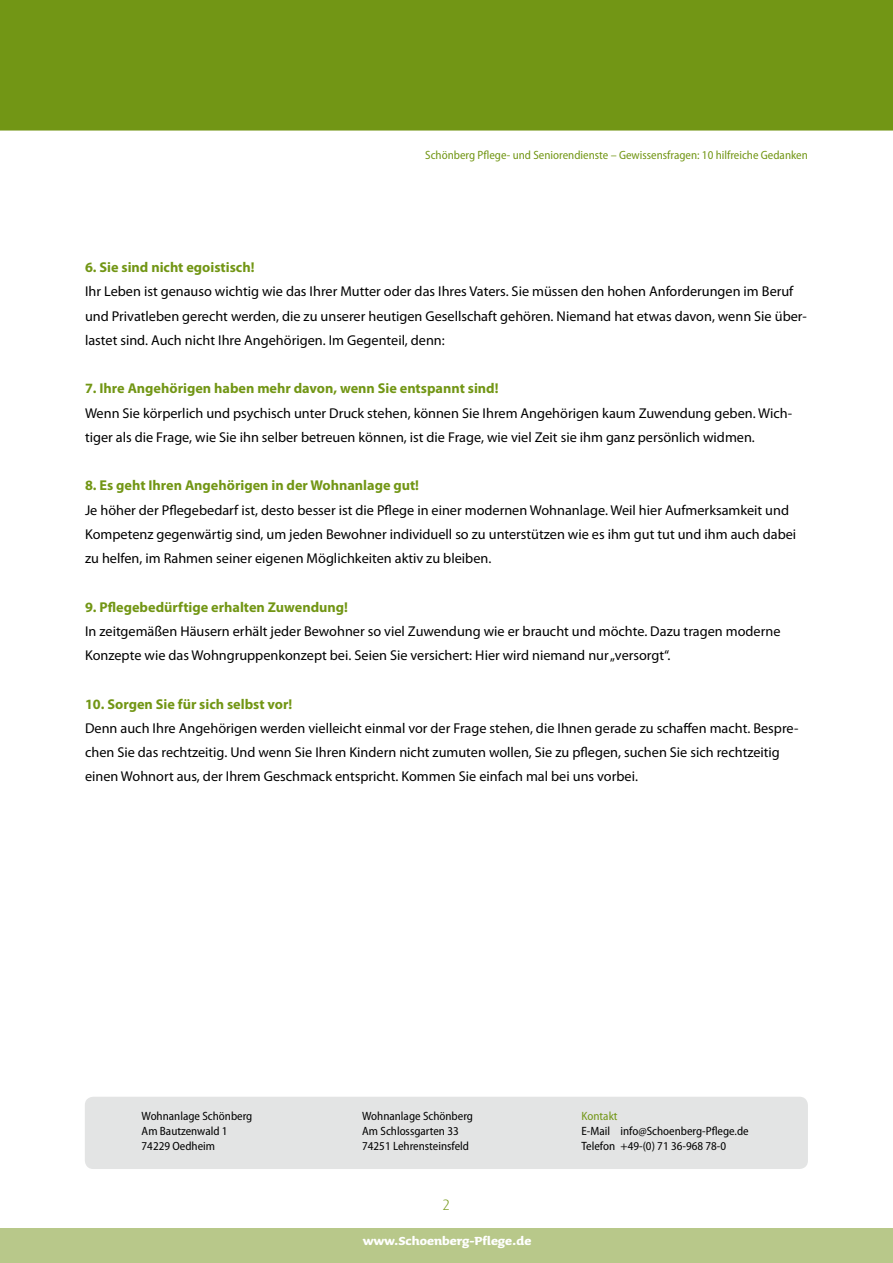
<style>
.page{position:relative;width:893px;height:1263px;background:#fff}
.page>*{position:absolute;margin:0;border:0;box-sizing:border-box;transform-origin:0 0}
.t1{font:700 15px "Sauna";color:#fff}
.t2{font:300 15px "Dax Pro";color:#729615}
.t3{font:14.25px/24.3px "Myriad Pro";color:#000}
.t4{font:700 14.25px "Myriad Pro";color:#729615}
.t5{font:semi-condensed 12px/15px "Myriad Pro";color:#000}
.t6{font:semi-condensed 12px "Myriad Pro";color:#729615}
</style>
<div class="page">
<div style="left:0;top:0;width:893px;height:131px;background:#729615"></div>
<div style="left:0;top:1228px;width:893px;height:35px;background:#b8c88a"></div>
<div style="left:85px;top:1097px;width:723px;height:72px;background:#e3e4e4;border-radius:9px"></div>
<p class="t6" style="left:425px;top:148px;width:384px">Schönberg Pflege- und Seniorendienste – Gewissensfragen: 10 hilfreiche Gedanken</p>
<p class="t4" style="left:85px;top:258px;width:171px">6. Sie sind nicht egoistisch!</p>
<p class="t3" style="left:85px;top:279px;width:723px">Ihr Leben ist genauso wichtig wie das Ihrer Mutter oder das Ihres Vaters. Sie müssen den hohen Anforderungen im Beruf und Privatleben gerecht werden, die zu unserer heutigen Gesellschaft gehören. Niemand hat etwas davon, wenn Sie über&shy;lastet sind. Auch nicht Ihre Angehörigen. Im Gegenteil, denn:</p>
<p class="t4" style="left:85px;top:379px;width:415px">7. Ihre Angehörigen haben mehr davon, wenn Sie entspannt sind!</p>
<p class="t3" style="left:85px;top:400px;width:708px">Wenn Sie körperlich und psychisch unter Druck stehen, können Sie Ihrem Angehörigen kaum Zuwendung geben. Wich&shy;tiger als die Frage, wie Sie ihn selber betreuen können, ist die Frage, wie viel Zeit sie ihm ganz persönlich widmen.</p>
<p class="t4" style="left:85px;top:476px;width:336px">8. Es geht Ihren Angehörigen in der Wohnanlage gut!</p>
<p class="t3" style="left:85px;top:497px;width:713px">Je höher der Pflegebedarf ist, desto besser ist die Pflege in einer modernen Wohnanlage. Weil hier Aufmerksamkeit und<br>Kompetenz gegenwärtig sind, um jeden Bewohner individuell so zu unterstützen wie es ihm gut tut und ihm auch dabei zu helfen, im Rahmen seiner eigenen Möglichkeiten aktiv zu bleiben.</p>
<p class="t4" style="left:85px;top:597px;width:264px">9. Pflegebedürftige erhalten Zuwendung!</p>
<p class="t3" style="left:85px;top:619px;width:697px">In zeitgemäßen Häusern erhält jeder Bewohner so viel Zuwendung wie er braucht und möchte. Dazu tragen moderne<br>Konzepte wie das Wohngruppenkonzept bei. Seien Sie versichert: Hier wird niemand nur „versorgt“.</p>
<p class="t4" style="left:85px;top:694px;width:209px">10. Sorgen Sie für sich selbst vor!</p>
<p class="t3" style="left:85px;top:716px;width:715px">Denn auch Ihre Angehörigen werden vielleicht einmal vor der Frage stehen, die Ihnen gerade zu schaffen macht. Bespre&shy;chen Sie das rechtzeitig. Und wenn Sie Ihren Kindern nicht zumuten wollen, Sie zu pflegen, suchen Sie sich rechtzeitig einen Wohnort aus, der Ihrem Geschmack entspricht. Kommen Sie einfach mal bei uns vorbei.</p>
<p class="t5" style="left:142px;top:1109px;width:112px">Wohnanlage Schönberg<br>Am Bautzenwald 1<br>74229 Oedheim</p>
<p class="t5" style="left:362px;top:1109px;width:112px">Wohnanlage Schönberg<br>Am Schlossgarten 33<br>74251 Lehrensteinsfeld</p>
<p class="t2" style="left:443px;top:1195px;width:9px">2</p>
<p class="t1" style="left:363px;top:1231px;width:170px">www.Schoenberg-Pflege.de</p>
<p class="t6" style="left:581px;top:1109px;width:38px">Kontakt</p>
<p class="t5" style="left:581px;top:1124px;width:169px">E-Mail info@Schoenberg-Pflege.de<br>Telefon +49-(0) 71 36-968 78-0</p>
</div>
